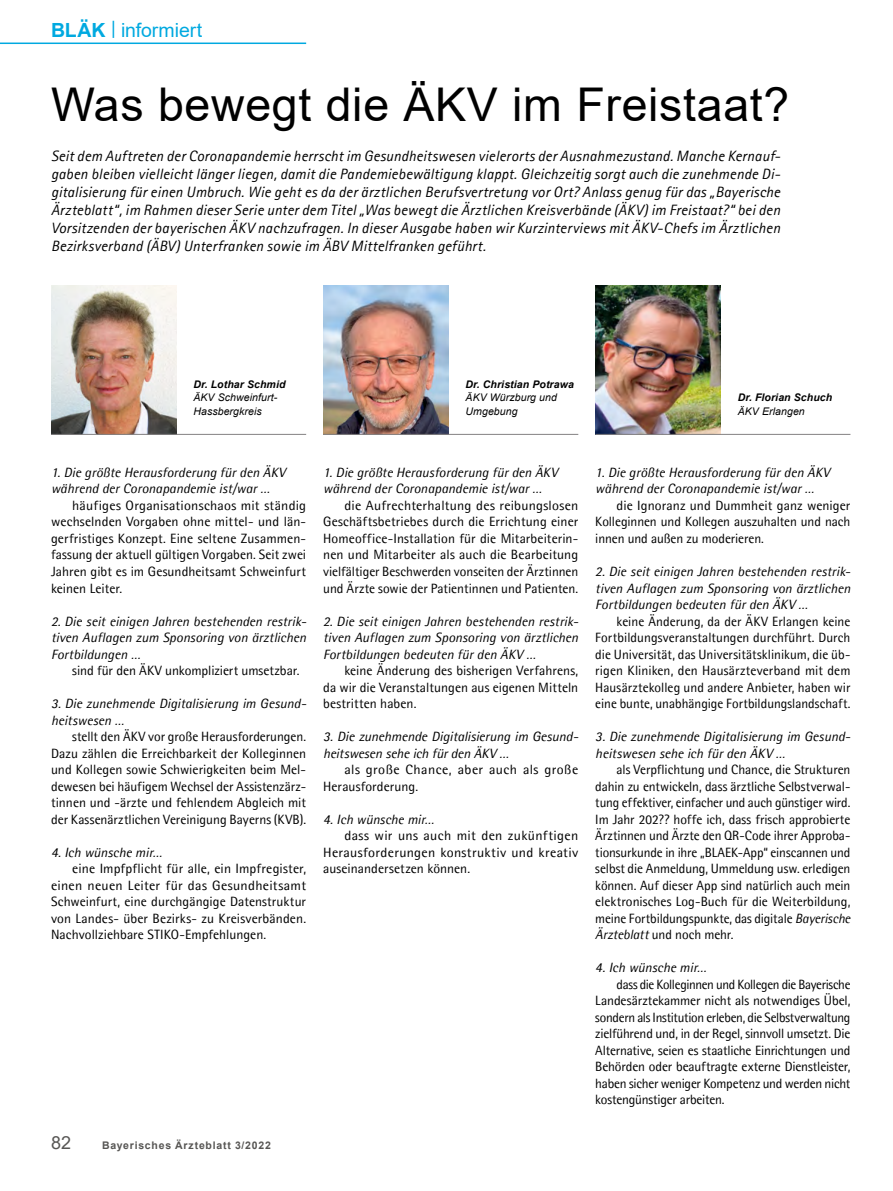
<style>
.page{position:relative;width:893px;height:1191px;background:#fff}
.page>*{position:absolute;margin:0;border:0;box-sizing:border-box;transform-origin:0 0}
.t1{font:46.5px "Arial";letter-spacing:.015em;color:#000}
.t2{font:19.5px "Arial";letter-spacing:-.005em;color:#00a9e0}
.t3{font:18px "Arial";color:#575654}
.t4{font:italic 15px/18px "Agfa Rotis Sans Serif";letter-spacing:.01em;color:#000;text-align:justify}
.t5{font:13.5px/16.5px "Agfa Rotis Semisans";color:#000;text-align:justify}
.t6{font:italic 13.5px/16.5px "Agfa Rotis Semisans";color:#000}
.t7{font:13.5px/16.5px "Agfa Rotis Semisans";color:#000;text-align:justify;scale:.96 1}
.t8{font:13.5px/16.5px "Agfa Rotis Semisans";letter-spacing:.025em;color:#000}
.t9{font:italic 10.5px/13.5px "Arial";letter-spacing:.01em;color:#000}
.t10{font:italic 700 10.5px "Arial";letter-spacing:.01em;color:#000}
.t11{font:700 10.5px "Arial";letter-spacing:.075em;color:#575654}
.s1{font-weight:700}
.s2{font-style:italic}
</style>
<div class="page">
<hr style="left:0;top:43px;width:306px;height:1px;background:#00a9e0">
<img style="left:595px;top:286px;width:126px;height:148px">
<hr style="left:595px;top:434px;width:255px;height:1px;background:#838182">
<img style="left:51px;top:286px;width:125px;height:148px">
<hr style="left:51px;top:434px;width:255px;height:1px;background:#838182">
<img style="left:323px;top:286px;width:126px;height:148px">
<hr style="left:323px;top:434px;width:255px;height:1px;background:#838182">
<h2 class="t2" style="left:51px;top:16px;width:153px"><span class="s1">BLÄK</span> <sup>|</sup> informiert</h2>
<h1 class="t1" style="left:51px;top:73px;width:740px">Was bewegt die ÄKV im Freistaat?</h1>
<p class="t4" style="left:51px;top:147px;width:731px">Seit dem Auftreten der Coronapandemie herrscht im Gesundheitswesen vielerorts der Ausnahmezustand. Manche Kernauf&shy;gaben bleiben vielleicht länger liegen, damit die Pandemiebewältigung klappt. Gleichzeitig sorgt auch die zunehmende Di&shy;gitalisierung für einen Umbruch. Wie geht es da der ärztlichen Berufsvertretung vor Ort? Anlass genug für das „Bayerische Ärzteblatt“, im Rahmen dieser Serie unter dem Titel „Was bewegt die Ärztlichen Kreisverbände (ÄKV) im Freistaat?“ bei den Vorsitzenden der bayerischen ÄKV nachzufragen. In dieser Ausgabe haben wir Kurzinterviews mit ÄKV-Chefs im Ärztlichen Bezirksverband (ÄBV) Unterfranken sowie im ÄBV Mittelfranken geführt.</p>
<p class="t10" style="left:193px;top:377px;width:94px">Dr. Lothar Schmid</p>
<p class="t9" style="left:193px;top:391px;width:85px">ÄKV Schweinfurt-<br>Hassbergkreis</p>
<p class="t10" style="left:466px;top:377px;width:110px">Dr. Christian Potrawa</p>
<p class="t9" style="left:466px;top:391px;width:93px">ÄKV Würzburg und<br>Umgebung</p>
<p class="t10" style="left:738px;top:390px;width:96px">Dr. Florian Schuch</p>
<p class="t9" style="left:738px;top:404px;width:69px">ÄKV Erlangen</p>
<p class="t6" style="left:51px;top:464px;width:236px">1. Die größte Herausforderung für den ÄKV während der Coronapandemie ist/war …</p>
<p class="t5" style="left:51px;top:497px;width:257px;text-indent:21px">häufiges Organisationschaos mit ständig wechselnden Vorgaben ohne mittel- und län&shy;gerfristiges Konzept. Eine seltene Zusammen&shy;fassung der aktuell gültigen Vorgaben. Seit zwei Jahren gibt es im Gesundheitsamt Schweinfurt keinen Leiter.</p>
<p class="t6" style="left:51px;top:612px;width:257px;text-align:justify">2. Die seit einigen Jahren bestehenden restrik&shy;tiven Auflagen zum Sponsoring von ärztlichen Fortbildungen …</p>
<p class="t5" style="left:72px;top:662px;width:229px">sind für den ÄKV unkompliziert umsetzbar.</p>
<p class="t6" style="left:51px;top:695px;width:257px">3. Die zunehmende Digitalisierung im Gesund&shy;heitswesen …</p>
<p class="t5" style="left:51px;top:728px;width:257px;text-indent:21px">stellt den ÄKV vor große Herausforderungen.<br>Dazu zählen die Erreichbarkeit der Kolleginnen und Kollegen sowie Schwierigkeiten beim Mel&shy;dewesen bei häufigem Wechsel der Assistenzärz&shy;tinnen und -ärzte und fehlendem Abgleich mit der Kassenärztlichen Vereinigung Bayerns (KVB).</p>
<p class="t6" style="left:51px;top:843px;width:113px">4. Ich wünsche mir…</p>
<p class="t5" style="left:51px;top:860px;width:257px;text-indent:21px">eine Impfpflicht für alle, ein Impfregister, einen neuen Leiter für das Gesundheitsamt Schweinfurt, eine durchgängige Datenstruktur von Landes- über Bezirks- zu Kreisverbänden.<br>Nachvollziehbare STIKO-Empfehlungen.</p>
<p class="t6" style="left:323px;top:464px;width:236px">1. Die größte Herausforderung für den ÄKV während der Coronapandemie ist/war …</p>
<p class="t5" style="left:323px;top:497px;width:257px;text-indent:21px">die Aufrechterhaltung des reibungslosen Geschäftsbetriebes durch die Errichtung einer Homeoffice-Installation für die Mitarbeiterin&shy;nen und Mitarbeiter als auch die Bearbeitung vielfältiger Beschwerden vonseiten der Ärztinnen und Ärzte sowie der Patientinnen und Patienten.</p>
<p class="t6" style="left:323px;top:612px;width:257px;text-align:justify">2. Die seit einigen Jahren bestehenden restrik&shy;tiven Auflagen zum Sponsoring von ärztlichen Fortbildungen bedeuten für den ÄKV …</p>
<p class="t5" style="left:323px;top:662px;width:257px;text-indent:21px">keine Änderung des bisherigen Verfahrens, da wir die Veranstaltungen aus eigenen Mitteln bestritten haben.</p>
<p class="t6" style="left:323px;top:728px;width:257px">3. Die zunehmende Digitalisierung im Gesund&shy;heitswesen sehe ich für den ÄKV …</p>
<p class="t8" style="left:323px;top:761px;width:257px;text-indent:21px">als große Chance, aber auch als große<br>Herausforderung.</p>
<p class="t6" style="left:323px;top:810px;width:113px">4. Ich wünsche mir…</p>
<p class="t5" style="left:323px;top:827px;width:257px;text-indent:21px">dass wir uns auch mit den zukünftigen Herausforderungen konstruktiv und kreativ auseinandersetzen können.</p>
<h3 class="t3" style="left:51px;top:1130px;width:22px">82</h3>
<p class="t11" style="left:102px;top:1137px;width:170px">Bayerisches Ärzteblatt 3/2022</p>
<p class="t6" style="left:595px;top:464px;width:236px">1. Die größte Herausforderung für den ÄKV während der Coronapandemie ist/war …</p>
<p class="t5" style="left:595px;top:497px;width:257px;text-indent:21px">die Ignoranz und Dummheit ganz weniger Kolleginnen und Kollegen auszuhalten und nach innen und außen zu moderieren.</p>
<p class="t6" style="left:595px;top:563px;width:257px;text-align:justify">2. Die seit einigen Jahren bestehenden restrik&shy;tiven Auflagen zum Sponsoring von ärztlichen Fortbildungen bedeuten für den ÄKV …</p>
<p class="t5" style="left:595px;top:612px;width:257px;text-indent:21px">keine Änderung, da der ÄKV Erlangen keine Fortbildungsveranstaltungen durchführt. Durch die Universität, das Universitätsklinikum, die üb&shy;rigen Kliniken, den Hausärzteverband mit dem Hausärztekolleg und andere Anbieter, haben wir eine bunte, unabhängige Fortbildungslandschaft.</p>
<p class="t6" style="left:595px;top:728px;width:257px">3. Die zunehmende Digitalisierung im Gesund&shy;heitswesen sehe ich für den ÄKV …</p>
<p class="t5" style="left:595px;top:761px;width:257px;text-indent:21px">als Verpflichtung und Chance, die Strukturen dahin zu entwickeln, dass ärztliche Selbstverwal&shy;tung effektiver, einfacher und auch günstiger wird.<br>Im Jahr 202?? hoffe ich, dass frisch approbierte Ärztinnen und Ärzte den QR-Code ihrer Approba&shy;tionsurkunde in ihre „BLAEK-App“ einscannen und selbst die Anmeldung, Ummeldung usw. erledigen können. Auf dieser App sind natürlich auch mein elektronisches Log-Buch für die Weiterbildung, meine Fortbildungspunkte, das digitale <span class="s2">Bayerische Ärzteblatt</span> und noch mehr.</p>
<p class="t6" style="left:595px;top:959px;width:113px">4. Ich wünsche mir…</p>
<p class="t7" style="left:595px;top:975px;width:267px;text-indent:21px">dass die Kolleginnen und Kollegen die Bayerische Landesärztekammer nicht als notwendiges Übel, sondern als Institution erleben, die Selbstverwaltung zielführend und, in der Regel, sinnvoll umsetzt. Die Alternative, seien es staatliche Einrichtungen und Behörden oder beauftragte externe Dienstleister, haben sicher weniger Kompetenz und werden nicht kostengünstiger arbeiten.</p>
</div>
